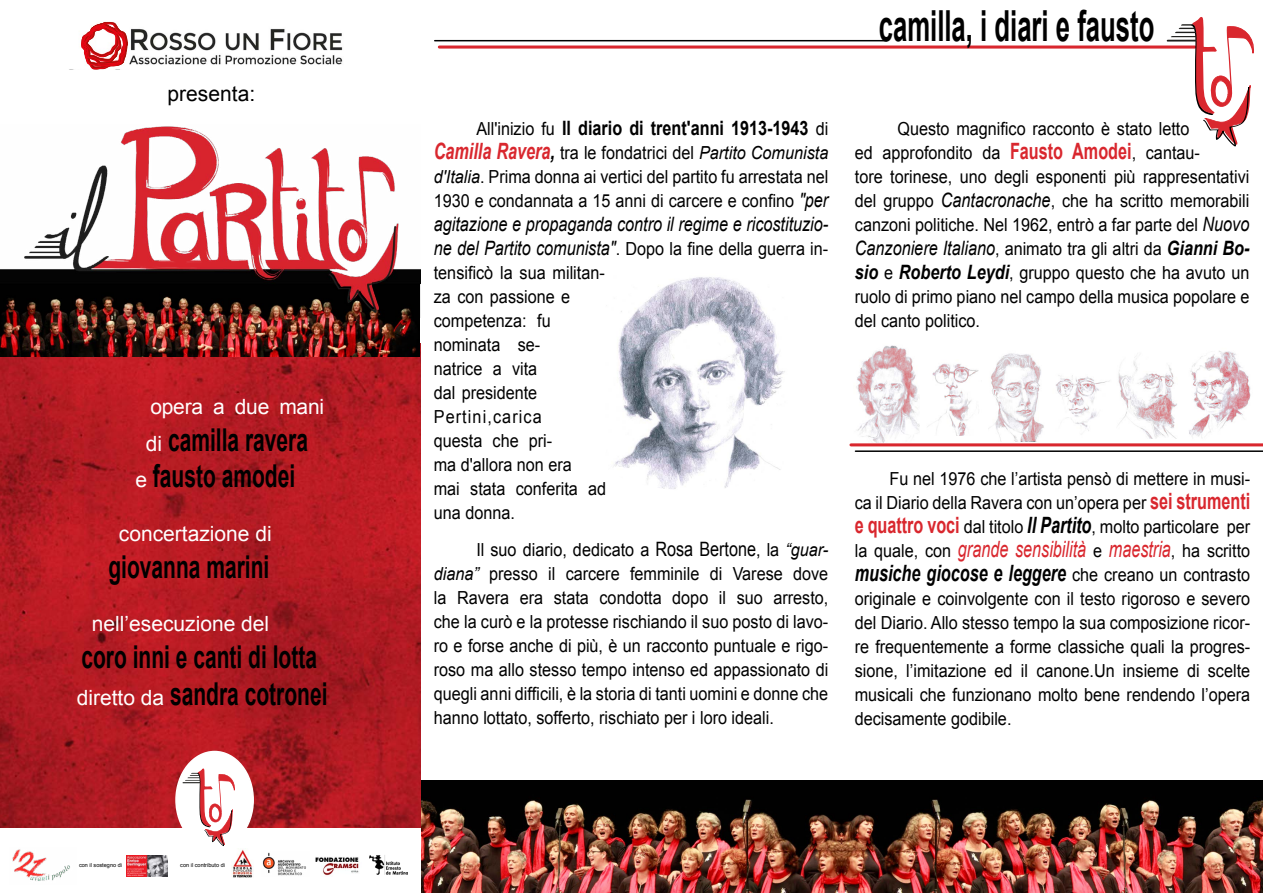
<style>
.page{position:relative;width:1263px;height:893px;background:#fff}
.page>*{position:absolute;margin:0;border:0;box-sizing:border-box;transform-origin:0 0}
.t1{font:700 42.75px "Arial";color:#000;scale:.6 1}
.t2{font:700 31.5px/36.8px "Arial";color:#000;scale:.67 1}
.t3{font:21px "Arial";color:#fff}
.t4{font:21px "Arial";color:#000}
.t5{font:italic 19.8px "Arial";color:#000;scale:.82 1}
.t6{font:700 19.8px "Arial";color:#000;scale:.82 1}
.t7{font:18px/24px "Arial";color:#000;text-align:justify;scale:.9 1}
.t8{font:5.55px "Arial";color:#000}
.s1{font-weight:400;font-size:21px;color:#fff}
.s2{font-weight:400;font-size:18px}
.s3{font-weight:700;font-style:italic;font-size:22.5px;color:#d9272e}
.s4{font-weight:700;font-style:italic;font-size:22.5px}
.s5{font-style:italic}
.s6{font-style:italic;font-size:19.8px}
.s7{font-size:19.8px}
.s8{font-weight:700;font-size:22.5px;color:#d9272e}
.s9{font-weight:700;font-style:italic;font-size:19.8px}
.s10{font-style:italic;font-size:22.5px;color:#d9272e}
</style>
<div class="page">
<img style="left:129px;top:28px;width:214px;height:37px">
<svg style="left:81px;top:21px;width:47px;height:49px"></svg>
<img style="left:0;top:344px;width:421px;height:483px">
<img style="left:0;top:317px;width:420px;height:39px">
<img style="left:0;top:126px;width:421px;height:191px">
<div style="left:176px;top:751px;width:77px;height:97px;background:#fff;border-radius:50%"></div>
<div style="left:175px;top:751px;width:79px;height:98px;border:2px solid #fff;border-radius:50%"></div>
<hr style="left:435px;top:40px;width:452px;height:1px;background:#000">
<hr style="left:439px;top:46px;width:756px;height:3px;background:#d9272e">
<img style="left:421px;top:781px;width:842px;height:112px">
<svg style="left:182px;top:767px;width:54px;height:79px"></svg>
<img style="left:614px;top:277px;width:171px;height:212px">
<svg style="left:1166px;top:17px;width:88px;height:130px"></svg>
<svg style="left:856px;top:348px;width:395px;height:93px"></svg>
<hr style="left:851px;top:443px;width:412px;height:3px;background:#d9272e">
<hr style="left:855px;top:450px;width:408px;height:2px;background:#000">
<img style="left:262px;top:852px;width:44px;height:24px">
<img style="left:316px;top:857px;width:43px;height:19px">
<img style="left:370px;top:855px;width:37px;height:20px">
<img style="left:231px;top:848px;width:22px;height:30px">
<img style="left:12px;top:849px;width:58px;height:32px">
<img style="left:127px;top:855px;width:41px;height:21px">
<p class="t4" style="left:168px;top:80px;width:89px">presenta:</p>
<p class="t3" style="left:150px;top:393px;width:175px">opera a due mani</p>
<h2 class="t2" style="left:146px;top:422px;width:244px"><span class="s1">di</span> camilla ravera</h2>
<h2 class="t2" style="left:135px;top:459px;width:240px"><span class="s1">e</span> fausto amodei</h2>
<p class="t3" style="left:119px;top:520px;width:154px">concertazione di</p>
<h2 class="t2" style="left:108px;top:549px;width:242px">giovanna marini</h2>
<p class="t3" style="left:92px;top:610px;width:179px">nell’esecuzione del</p>
<h2 class="t2" style="left:77px;top:640px;width:376px">coro inni e canti di lotta <span class="s1">diretto da</span> sandra cotronei</h2>
<p class="t8" style="left:79px;top:861px;width:44px">con il sostegno di</p>
<p class="t8" style="left:180px;top:862px;width:46px">con il contributo di</p>
<h1 class="t1" style="left:879px;top:-2px;width:461px">camilla, i diari e fausto</h1>
<p class="t6" style="left:476px;top:115px;width:431px"><span class="s2">All'inizio fu</span> Il diario di trent'anni 1913-1943 <span class="s2">di</span></p>
<p class="t7" style="left:434px;top:141px;width:440px"><span class="s3">Camilla Ravera</span><span class="s4">,</span> tra le fondatrici del <span class="s5">Partito Comunista d'Italia</span>. Prima donna ai vertici del partito fu arrestata nel 1930 e condannata a 15 anni di carcere e confino <span class="s6">"per</span></p>
<p class="t5" style="left:434px;top:211px;width:483px">agitazione e propaganda contro il regime e ricostituzio-</p>
<p class="t7" style="left:434px;top:237px;width:440px;text-align:left"><span class="s6">ne del Partito comunista"</span>. Dopo la fine della guerra in&shy;tensificò la sua militan-<br>za con passione e<br>competenza: fu<br>nominata se-<br>natrice a vita<br>dal presidente<br>Pertini,carica<br>questa che pri-<br>ma d'allora non era<br>mai stata conferita ad<br>una donna.</p>
<p class="t7" style="left:434px;top:538px;width:440px;text-indent:43px">Il suo diario, dedicato a <span class="s7">Rosa Bertone</span>, la <span class="s5">“guar&shy;diana”</span> presso il carcere femminile di Varese dove la Ravera era stata condotta dopo il suo arresto, che la curò e la protesse rischiando il suo posto di lavo&shy;ro e forse anche di più, è un racconto puntuale e rigo&shy;roso ma allo stesso tempo intenso ed appassionato di quegli anni difficili, è la storia di tanti uomini e donne che hanno lottato, sofferto, rischiato per i loro ideali.</p>
<p class="t7" style="left:855px;top:117px;width:440px;text-align:left;text-indent:43px">Questo magnifico racconto è stato letto<br>ed approfondito da <span class="s8">Fausto Amodei</span>, cantau-<br>tore torinese, uno degli esponenti più rappresentativi del gruppo <span class="s6">Cantacronache</span>, che ha scritto memorabili canzoni politiche. Nel 1962, entrò a far parte del <span class="s6">Nuovo Canzoniere Italiano</span>, animato tra gli altri da <span class="s9">Gianni Bo&shy;sio</span> e <span class="s9">Roberto Leydi</span>, gruppo questo che ha avuto un ruolo di primo piano nel campo della musica popolare e del canto politico.</p>
<p class="t7" style="left:855px;top:467px;width:441px;text-indent:35px">Fu nel 1976 che l’artista pensò di mettere in musi&shy;ca il Diario della Ravera con un’opera per <span class="s8">sei strumenti e quattro voci</span> dal titolo <span class="s4">Il Partito</span>, molto particolare per</p>
<p class="t7" style="left:855px;top:539px;width:441px">la quale, con <span class="s10">grande sensibilità</span> e <span class="s10">maestria</span>, ha scritto <span class="s4">musiche giocose e leggere</span> che creano un contrasto</p>
<p class="t7" style="left:855px;top:587px;width:441px">originale e coinvolgente con il testo rigoroso e severo del Diario. Allo stesso tempo la sua composizione ricor&shy;re frequentemente a forme classiche quali la progres&shy;sione, l’imitazione ed il canone.Un insieme di scelte musicali che funzionano molto bene rendendo l’opera decisamente godibile.</p>
</div>
